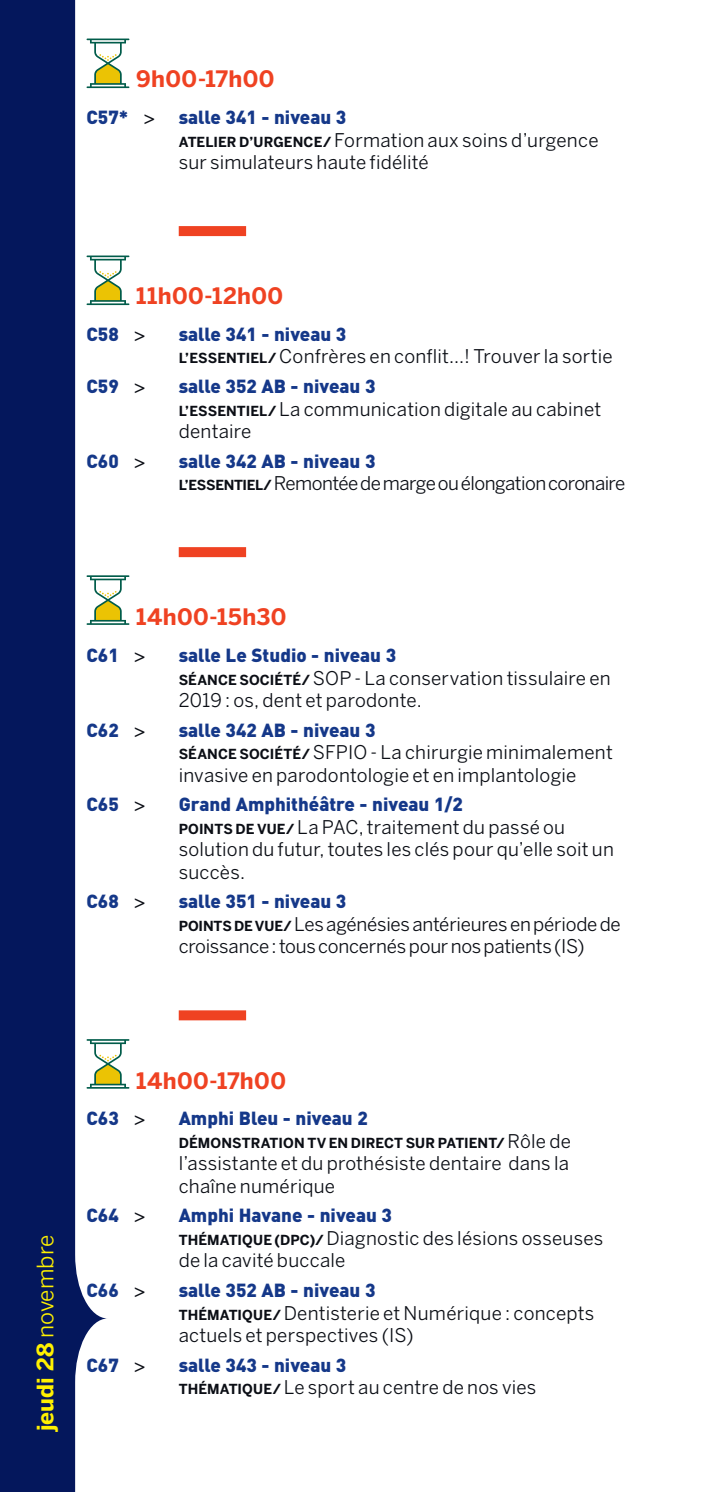
<style>
.page{position:relative;width:714px;height:1492px;background:#fff}
.page>*{position:absolute;margin:0;border:0;box-sizing:border-box;transform-origin:0 0}
.t1{font:700 22.5px "Benton Sans";letter-spacing:.015em;color:#ef4222}
.t2{font:22.5px "Benton Sans";color:#fff101}
.t3{font:18.75px/22.5px "Benton Sans";letter-spacing:.01em;color:#0b0e15}
.t4{font:900 18.75px "DIN";color:#153889}
.t5{font:18.75px/22.5px "Benton Sans";letter-spacing:-.015em;color:#0b0e15}
.t6{font:18.75px "Benton Sans";letter-spacing:-.03em;color:#0b0e15}
.t7{font:700 13.75px "Benton Sans";letter-spacing:.005em;color:#0b0e15}
.s1{font-family:"DIN Condensed";font-weight:700;color:#0b0e15}
.s2{font-weight:700;font-size:13.75px}
.s3{font-weight:700}
.s4{font-weight:400;font-size:18.75px}
</style>
<div class="page">
<div style="left:179px;top:226px;width:67px;height:10px;background:#ef4222"></div>
<div style="left:179px;top:547px;width:67px;height:10px;background:#ef4222"></div>
<div style="left:179px;top:1010px;width:67px;height:10px;background:#ef4222"></div>
<svg style="left:108px;top:39px;width:21px;height:49px"></svg>
<svg style="left:108px;top:255px;width:21px;height:50px"></svg>
<svg style="left:108px;top:575px;width:21px;height:49px"></svg>
<svg style="left:108px;top:1039px;width:21px;height:49px"></svg>
<svg style="left:0;top:0;width:108px;height:1491px;fill:#04175c"></svg>
<svg style="left:0;top:1485px;width:3px;height:7px"></svg>
<p class="t1" style="left:136px;top:66px;width:140px">9h00-17h00</p>
<p class="t4" style="left:86px;top:105px;width:70px">C57* <span class="s1">&gt;</span></p>
<p class="t4" style="left:179px;top:105px;width:169px">salle 341 - niveau 3</p>
<p class="t3" style="left:179px;top:128px;width:421px"><span class="s2">ATELIER D’URGENCE/</span> Formation aux soins d’urgence sur simulateurs haute fidélité</p>
<p class="t1" style="left:136px;top:282px;width:148px">11h00-12h00</p>
<p class="t4" style="left:86px;top:321px;width:60px">C58 <span class="s1">&gt;</span></p>
<p class="t4" style="left:179px;top:321px;width:169px">salle 341 - niveau 3</p>
<p class="t3" style="left:179px;top:345px;width:435px"><span class="s2">L’ESSENTIEL/</span> Confrères en conflit...! Trouver la sortie</p>
<p class="t4" style="left:86px;top:374px;width:60px">C59 <span class="s1">&gt;</span></p>
<p class="t4" style="left:179px;top:374px;width:198px">salle 352 AB - niveau 3</p>
<p class="t3" style="left:179px;top:397px;width:424px"><span class="s2">L’ESSENTIEL/</span> La communication digitale au cabinet dentaire</p>
<p class="t4" style="left:86px;top:448px;width:60px">C60 <span class="s1">&gt;</span></p>
<p class="t4" style="left:179px;top:448px;width:198px">salle 342 AB - niveau 3</p>
<p class="t6" style="left:179px;top:472px;width:448px"><span class="s2">L’ESSENTIEL/</span> Remontée de marge ou élongation coronaire</p>
<p class="t1" style="left:136px;top:603px;width:152px">14h00-15h30</p>
<p class="t4" style="left:86px;top:642px;width:60px">C61 <span class="s1">&gt;</span></p>
<p class="t4" style="left:179px;top:642px;width:219px">salle Le Studio - niveau 3</p>
<p class="t3" style="left:179px;top:666px;width:433px"><span class="s2">SÉANCE SOCIÉTÉ/</span> SOP - La conservation tissulaire en<br>2019 : os, dent et parodonte.</p>
<p class="t4" style="left:86px;top:717px;width:60px">C62 <span class="s1">&gt;</span></p>
<p class="t4" style="left:179px;top:717px;width:198px">salle 342 AB - niveau 3</p>
<p class="t3" style="left:179px;top:740px;width:435px"><span class="s2">SÉANCE SOCIÉTÉ/</span> SFPIO - La chirurgie minimalement invasive en parodontologie et en implantologie</p>
<p class="t4" style="left:86px;top:791px;width:60px">C65 <span class="s1">&gt;</span></p>
<p class="t4" style="left:179px;top:791px;width:286px">Grand Amphithéâtre - niveau 1/2</p>
<p class="t3" style="left:179px;top:815px;width:436px"><span class="s2">POINTS DE VUE/</span> La PAC, traitement du passé ou solution du futur, toutes les clés pour qu’elle soit un succès.</p>
<p class="t4" style="left:86px;top:889px;width:60px">C68 <span class="s1">&gt;</span></p>
<p class="t4" style="left:179px;top:889px;width:169px">salle 351 - niveau 3</p>
<p class="t5" style="left:179px;top:912px;width:443px"><span class="s2">POINTS DE VUE/</span> Les agénésies antérieures en période de croissance : tous concernés pour nos patients (IS)</p>
<p class="t2" style="left:32px;top:1431px;width:198px;rotate:-90deg"><span class="s3">jeudi 28</span> novembre</p>
<p class="t1" style="left:136px;top:1066px;width:151px">14h00-17h00</p>
<p class="t4" style="left:86px;top:1105px;width:60px">C63 <span class="s1">&gt;</span></p>
<p class="t4" style="left:179px;top:1105px;width:190px">Amphi Bleu - niveau 2</p>
<p class="t7" style="left:179px;top:1134px;width:393px">DÉMONSTRATION TV EN DIRECT SUR PATIENT/ <span class="s4">Rôle de</span></p>
<p class="t3" style="left:179px;top:1151px;width:391px">l’assistante et du prothésiste dentaire dans la chaîne numérique</p>
<p class="t4" style="left:86px;top:1202px;width:60px">C64 <span class="s1">&gt;</span></p>
<p class="t4" style="left:179px;top:1202px;width:215px">Amphi Havane - niveau 3</p>
<p class="t3" style="left:179px;top:1226px;width:426px"><span class="s2">THÉMATIQUE (DPC)/</span> Diagnostic des lésions osseuses de la cavité buccale</p>
<p class="t4" style="left:86px;top:1277px;width:60px">C66 <span class="s1">&gt;</span></p>
<p class="t4" style="left:179px;top:1277px;width:198px">salle 352 AB - niveau 3</p>
<p class="t3" style="left:179px;top:1300px;width:417px"><span class="s2">THÉMATIQUE/</span> Dentisterie et Numérique : concepts actuels et perspectives (IS)</p>
<p class="t4" style="left:86px;top:1351px;width:60px">C67 <span class="s1">&gt;</span></p>
<p class="t4" style="left:179px;top:1351px;width:169px">salle 343 - niveau 3</p>
<p class="t3" style="left:179px;top:1375px;width:359px"><span class="s2">THÉMATIQUE/</span> Le sport au centre de nos vies</p>
</div>
